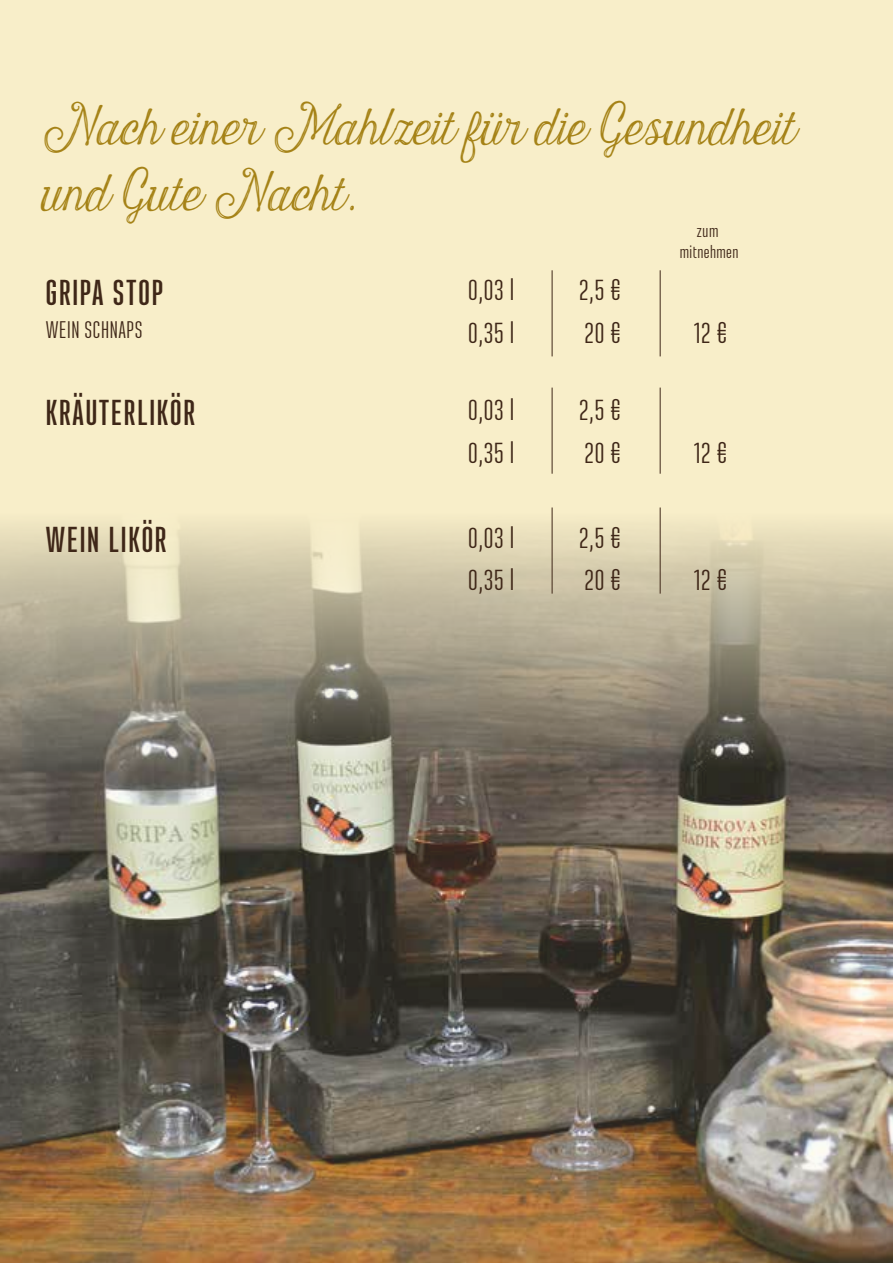
<style>
.page{position:relative;width:893px;height:1263px;background:#f8eec9}
.page>*{position:absolute;margin:0;border:0;box-sizing:border-box;transform-origin:0 0}
.t1{font:45px/66px "Harman Script Inline";color:#a58216;scale:.9 1}
.t2{font:600 36px "Ristretto Pro";letter-spacing:.05em;color:#3f2718}
.t3{font:30px "Ristretto Pro";letter-spacing:.025em;color:#3f2718}
.t4{font:24px "Ristretto Pro";letter-spacing:.025em;color:#3f2718}
.t5{font:18px/21.6px "Ristretto Pro";letter-spacing:.025em;color:#3f2718;text-align:center}
</style>
<div class="page">
<img style="left:0;top:412px;width:892px;height:851px">
<hr style="left:552px;top:270px;width:1px;height:86px;background:#3f2718">
<hr style="left:552px;top:388px;width:1px;height:86px;background:#3f2718">
<hr style="left:552px;top:507px;width:1px;height:87px;background:#3f2718">
<hr style="left:660px;top:270px;width:1px;height:86px;background:#3f2718">
<hr style="left:660px;top:388px;width:1px;height:86px;background:#3f2718">
<hr style="left:660px;top:507px;width:1px;height:87px;background:#3f2718">
<h1 class="t1" style="left:40px;top:96px;width:839px">Nach einer Mahlzeit für die Gesundheit und Gute Nacht.</h1>
<p class="t5" style="left:680px;top:220px;width:60px">zum mitnehmen</p>
<p class="t2" style="left:46px;top:271px;width:119px">GRIPA STOP</p>
<p class="t3" style="left:468px;top:273px;width:48px">0,03 l</p>
<p class="t3" style="left:579px;top:273px;width:43px">2,5 €</p>
<p class="t4" style="left:46px;top:316px;width:98px">WEIN SCHNAPS</p>
<p class="t3" style="left:468px;top:315px;width:48px">0,35 l</p>
<p class="t3" style="left:584px;top:315px;width:38px">20 €</p>
<p class="t3" style="left:694px;top:315px;width:35px">12 €</p>
<p class="t2" style="left:46px;top:391px;width:151px">KRÄUTERLIKÖR</p>
<p class="t3" style="left:468px;top:393px;width:48px">0,03 l</p>
<p class="t3" style="left:579px;top:393px;width:43px">2,5 €</p>
<p class="t3" style="left:468px;top:435px;width:48px">0,35 l</p>
<p class="t3" style="left:584px;top:435px;width:38px">20 €</p>
<p class="t3" style="left:694px;top:435px;width:35px">12 €</p>
<p class="t2" style="left:46px;top:519px;width:122px">WEIN LIKÖR</p>
<p class="t3" style="left:468px;top:520px;width:48px">0,03 l</p>
<p class="t3" style="left:579px;top:520px;width:43px">2,5 €</p>
<p class="t3" style="left:468px;top:563px;width:48px">0,35 l</p>
<p class="t3" style="left:584px;top:563px;width:38px">20 €</p>
<p class="t3" style="left:694px;top:563px;width:35px">12 €</p>
</div>
